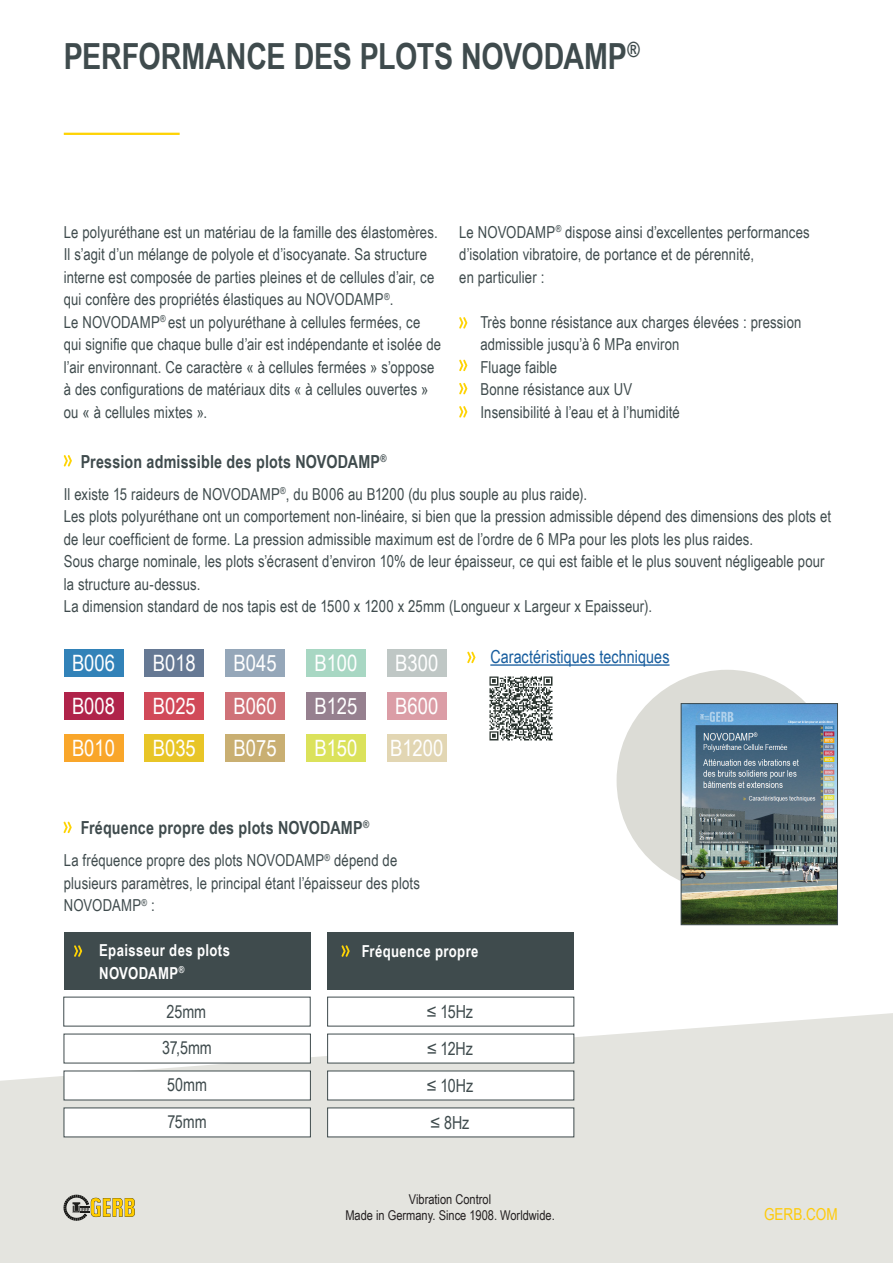
<style>
.page{position:relative;width:893px;height:1263px;background:#fff}
.page>*{position:absolute;margin:0;border:0;box-sizing:border-box;transform-origin:0 0}
.t1{font:700 36px "Arial Narrow";letter-spacing:-.005em;color:#3f4b4d}
.t2{font:22.5px "Arial Narrow";color:#fff}
.t3{font:700 18px "Arial Narrow";letter-spacing:.01em;color:#3f4b4d}
.t4{font:18px "Arial Narrow";letter-spacing:-.005em;color:#3f4b4d}
.t5{font:18px "Arial Narrow";letter-spacing:.005em;color:#175d9e}
.t6{font:16.5px/22.5px "Arial Narrow";letter-spacing:.01em;color:#3f4b4d}
.t7{font:700 16.5px/22.5px "Arial Narrow";letter-spacing:.025em;color:#fff}
.t8{font:16.5px "Arial Narrow";color:#feca0a}
.t9{font:13.5px "Arial Narrow";color:#231f20}
</style>
<div class="page">
<svg style="left:0;top:1013px;width:893px;height:250px;background:#e4e4df"></svg>
<hr style="left:64px;top:133px;width:116px;height:2px;background:#fed304">
<svg style="left:64px;top:1195px;width:71px;height:25px;background:#beb17a"></svg>
<svg style="left:459px;top:317px;width:8px;height:12px"></svg>
<svg style="left:459px;top:360px;width:8px;height:11px"></svg>
<svg style="left:459px;top:383px;width:8px;height:11px"></svg>
<svg style="left:459px;top:406px;width:8px;height:12px"></svg>
<svg style="left:64px;top:455px;width:8px;height:12px"></svg>
<div style="left:64px;top:650px;width:59px;height:27px;background:#3282b8"></div>
<div style="left:225px;top:734px;width:60px;height:27px;background:#c9af72"></div>
<div style="left:145px;top:692px;width:59px;height:27px;background:#d14a59"></div>
<div style="left:387px;top:650px;width:59px;height:27px;background:#bfc7c5"></div>
<div style="left:64px;top:734px;width:59px;height:27px;background:#f9a62a"></div>
<div style="left:306px;top:692px;width:60px;height:27px;background:#96808f"></div>
<div style="left:225px;top:650px;width:60px;height:27px;background:#95a7b9"></div>
<div style="left:387px;top:734px;width:59px;height:27px;background:#e2d6b3"></div>
<div style="left:64px;top:692px;width:59px;height:27px;background:#b0234a"></div>
<div style="left:306px;top:650px;width:60px;height:27px;background:#a8d7c3"></div>
<div style="left:145px;top:734px;width:59px;height:27px;background:#e8c527"></div>
<div style="left:387px;top:692px;width:59px;height:27px;background:#db9da6"></div>
<div style="left:145px;top:650px;width:59px;height:27px;background:#667994"></div>
<div style="left:306px;top:734px;width:60px;height:27px;background:#dbe25b"></div>
<div style="left:225px;top:692px;width:60px;height:27px;background:#cf7278"></div>
<svg style="left:467px;top:651px;width:8px;height:12px"></svg>
<hr style="left:490px;top:664px;width:179px;height:2px;background:#175d9e">
<div style="left:617px;top:670px;width:221px;height:221px;background:#dcdcd6;border-radius:50%"></div>
<img style="left:683px;top:705px;width:153px;height:218px">
<div style="left:681px;top:703px;width:157px;height:222px;border:1px solid #3f4b4d"></div>
<svg style="left:63px;top:821px;width:9px;height:12px"></svg>
<div style="left:64px;top:932px;width:246px;height:57px;background:#3f4b4d"></div>
<div style="left:64px;top:997px;width:246px;height:29px;background:#fff"></div>
<svg style="left:74px;top:945px;width:8px;height:12px"></svg>
<div style="left:327px;top:932px;width:247px;height:57px;background:#3f4b4d"></div>
<div style="left:327px;top:997px;width:247px;height:29px;background:#fff"></div>
<svg style="left:341px;top:945px;width:9px;height:12px"></svg>
<div style="left:64px;top:1034px;width:247px;height:29px;background:#fff"></div>
<div style="left:64px;top:1071px;width:247px;height:29px;background:#fff"></div>
<div style="left:64px;top:1108px;width:247px;height:29px;background:#fff"></div>
<div style="left:327px;top:1034px;width:247px;height:29px;background:#fff"></div>
<div style="left:327px;top:1071px;width:247px;height:29px;background:#fff"></div>
<div style="left:327px;top:1108px;width:247px;height:29px;background:#fff"></div>
<img style="left:489px;top:677px;width:64px;height:63px">
<p class="t1" style="left:64px;top:29px;width:577px">PERFORMANCE DES PLOTS NOVODAMP<sup>®</sup></p>
<p class="t6" style="left:64px;top:220px;width:375px">Le polyuréthane est un matériau de la famille des élastomères.<br>Il s’agit d’un mélange de polyole et d’isocyanate. Sa structure interne est composée de parties pleines et de cellules d’air, ce qui confère des propriétés élastiques au NOVODAMP<sup>®</sup>.</p>
<p class="t6" style="left:64px;top:310px;width:379px">Le NOVODAMP<sup>®</sup> est un polyuréthane à cellules fermées, ce qui signifie que chaque bulle d’air est indépendante et isolée de l’air environnant. Ce caractère « à cellules fermées » s’oppose à des configurations de matériaux dits « à cellules ouvertes » ou « à cellules mixtes ».</p>
<p class="t3" style="left:81px;top:448px;width:307px">Pression admissible des plots NOVODAMP<sup>®</sup></p>
<p class="t6" style="left:459px;top:220px;width:352px">Le NOVODAMP<sup>®</sup> dispose ainsi d’excellentes performances d’isolation vibratoire, de portance et de pérennité,</p>
<p class="t6" style="left:459px;top:265px;width:87px">en particulier :</p>
<p class="t6" style="left:480px;top:310px;width:322px">Très bonne résistance aux charges élevées : pression admissible jusqu’à 6 MPa environ</p>
<p class="t6" style="left:480px;top:355px;width:78px">Fluage faible</p>
<p class="t6" style="left:480px;top:378px;width:153px">Bonne résistance aux UV</p>
<p class="t6" style="left:480px;top:400px;width:201px">Insensibilité à l’eau et à l’humidité</p>
<p class="t6" style="left:64px;top:482px;width:525px">Il existe 15 raideurs de NOVODAMP<sup>®</sup>, du B006 au B1200 (du plus souple au plus raide).</p>
<p class="t6" style="left:64px;top:504px;width:769px">Les plots polyuréthane ont un comportement non-linéaire, si bien que la pression admissible dépend des dimensions des plots et de leur coefficient de forme. La pression admissible maximum est de l’ordre de 6 MPa pour les plots les plus raides.</p>
<p class="t6" style="left:64px;top:549px;width:762px">Sous charge nominale, les plots s’écrasent d’environ 10% de leur épaisseur, ce qui est faible et le plus souvent négligeable pour la structure au-dessus.</p>
<p class="t6" style="left:64px;top:594px;width:590px">La dimension standard de nos tapis est de 1500 x 1200 x 25mm (Longueur x Largeur x Epaisseur).</p>
<p class="t2" style="left:72px;top:647px;width:45px">B006</p>
<p class="t2" style="left:153px;top:647px;width:45px">B018</p>
<p class="t2" style="left:234px;top:647px;width:45px">B045</p>
<p class="t2" style="left:314px;top:647px;width:45px">B100</p>
<p class="t2" style="left:395px;top:647px;width:45px">B300</p>
<p class="t5" style="left:490px;top:644px;width:181px">Caractéristiques techniques</p>
<p class="t2" style="left:72px;top:690px;width:45px">B008</p>
<p class="t2" style="left:153px;top:690px;width:45px">B025</p>
<p class="t2" style="left:234px;top:690px;width:45px">B060</p>
<p class="t2" style="left:314px;top:690px;width:45px">B125</p>
<p class="t2" style="left:395px;top:690px;width:45px">B600</p>
<p class="t2" style="left:72px;top:731px;width:45px">B010</p>
<p class="t2" style="left:153px;top:731px;width:45px">B035</p>
<p class="t2" style="left:234px;top:731px;width:45px">B075</p>
<p class="t2" style="left:314px;top:731px;width:45px">B150</p>
<p class="t2" style="left:390px;top:731px;width:55px">B1200</p>
<p class="t3" style="left:81px;top:814px;width:290px">Fréquence propre des plots NOVODAMP<sup>®</sup></p>
<p class="t6" style="left:64px;top:848px;width:358px">La fréquence propre des plots NOVODAMP<sup>®</sup> dépend de plusieurs paramètres, le principal étant l’épaisseur des plots<br>NOVODAMP<sup>®</sup> :</p>
<p class="t7" style="left:99px;top:938px;width:132px">Epaisseur des plots<br>NOVODAMP<sup>®</sup></p>
<p class="t7" style="left:362px;top:939px;width:118px">Fréquence propre</p>
<p class="t4" style="left:167px;top:998px;width:41px">25mm</p>
<p class="t4" style="left:427px;top:998px;width:48px">≤ 15Hz</p>
<p class="t4" style="left:162px;top:1035px;width:51px">37,5mm</p>
<p class="t4" style="left:167px;top:1072px;width:41px">50mm</p>
<p class="t4" style="left:167px;top:1109px;width:41px">75mm</p>
<p class="t4" style="left:427px;top:1035px;width:47px">≤ 12Hz</p>
<p class="t4" style="left:427px;top:1072px;width:48px">≤ 10Hz</p>
<p class="t4" style="left:430px;top:1109px;width:40px">≤ 8Hz</p>
<p class="t9" style="left:409px;top:1189px;width:84px">Vibration Control</p>
<p class="t9" style="left:345px;top:1206px;width:211px">Made in Germany. Since 1908. Worldwide.</p>
<p class="t8" style="left:764px;top:1202px;width:75px">GERB.COM</p>
</div>
